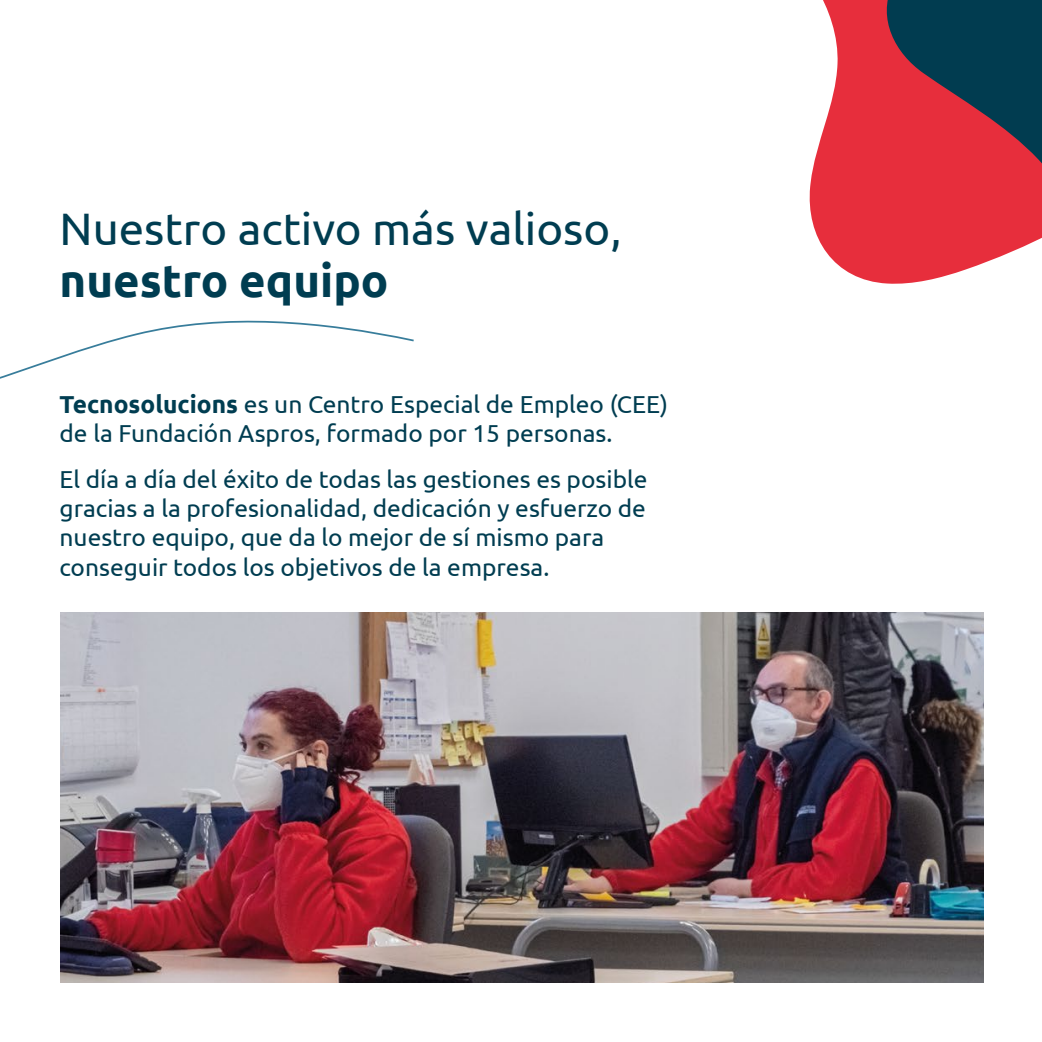
<style>
.page{position:relative;width:1042px;height:1042px;background:#fff}
.page>*{position:absolute;margin:0;border:0;box-sizing:border-box;transform-origin:0 0}
.t1{font:45.5px "Ubuntu";color:#003d51}
.t2{font:700 45.5px "Ubuntu";color:#003d51}
.t3{font:24.5px/29.4px "Ubuntu";color:#003d51}
.s1{font-weight:700}
</style>
<div class="page">
<svg style="left:809px;top:0;width:233px;height:284px;fill:#e72e3c"></svg>
<svg style="left:877px;top:0;width:165px;height:171px"></svg>
<img style="left:61px;top:612px;width:922px;height:370px">
<svg style="left:0;top:320px;width:414px;height:59px"></svg>
<h1 class="t1" style="left:60px;top:201px;width:563px">Nuestro activo más valioso,</h1>
<h1 class="t2" style="left:60px;top:253px;width:330px">nuestro equipo</h1>
<p class="t3" style="left:60px;top:388px;width:610px"><span class="s1">Tecnosolucions</span> es un Centro Especial de Empleo (CEE) de la Fundación Aspros, formado por 15 personas.</p>
<p class="t3" style="left:60px;top:463px;width:589px">El día a día del éxito de todas las gestiones es posible gracias a la profesionalidad, dedicación y esfuerzo de nuestro equipo, que da lo mejor de sí mismo para conseguir todos los objetivos de la empresa.</p>
</div>
